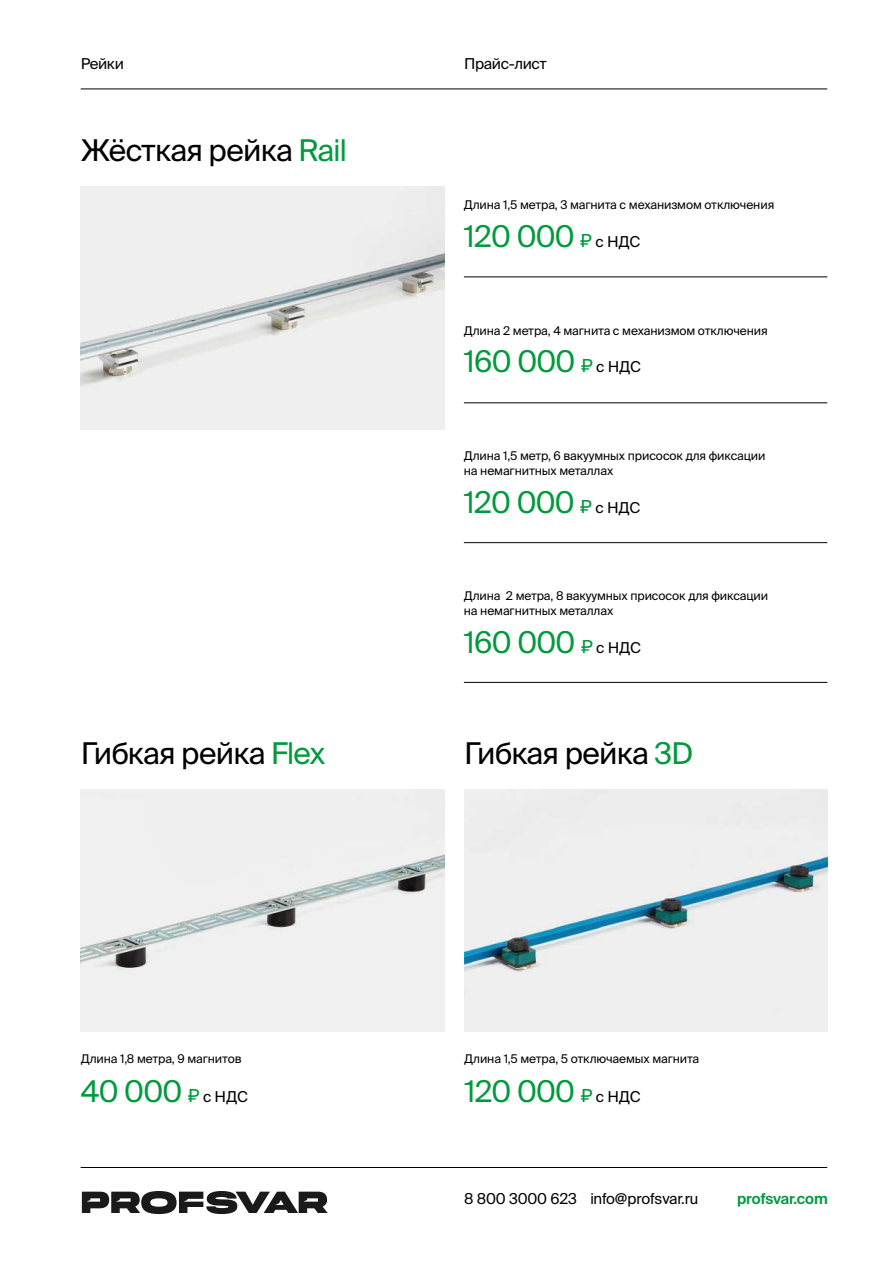
<style>
.page{position:relative;width:893px;height:1263px;background:#fff}
.page>*{position:absolute;margin:0;border:0;box-sizing:border-box;transform-origin:0 0}
.t1{font:30px "Suisse Intl";letter-spacing:-.025em;color:#009a3c}
.t2{font:30px "Suisse Intl";letter-spacing:-.025em;color:#000}
.t3{font:15px "Suisse Intl";letter-spacing:-.01em;color:#010101}
.t4{font:15px "Suisse Intl";letter-spacing:-.025em;color:#000}
.t5{font:600 15px "Suisse Intl";letter-spacing:-.01em;color:#009a3c}
.t6{font:12px/15px "Suisse Intl";letter-spacing:-.01em;color:#010101}
.s1{color:#009a3c}
.s2{font-size:18px}
.s3{font-size:15px;color:#010101}
</style>
<div class="page">
<img style="left:81px;top:187px;width:363px;height:242px">
<img style="left:81px;top:789px;width:363px;height:243px">
<img style="left:464px;top:789px;width:364px;height:243px">
<svg style="left:82px;top:1191px;width:246px;height:23px"></svg>
<hr style="left:464px;top:276px;width:363px;height:1px;background:#010101">
<hr style="left:464px;top:402px;width:363px;height:1px;background:#010101">
<hr style="left:464px;top:542px;width:363px;height:1px;background:#010101">
<hr style="left:464px;top:682px;width:363px;height:1px;background:#010101">
<hr style="left:81px;top:89px;width:746px;height:1px;background:#010101">
<hr style="left:81px;top:1167px;width:746px;height:1px;background:#010101">
<p class="t4" style="left:81px;top:55px;width:45px">Рейки</p>
<p class="t4" style="left:464px;top:55px;width:84px">Прайс-лист</p>
<h1 class="t2" style="left:81px;top:133px;width:268px">Жёсткая рейка <span class="s1">Rail</span></h1>
<h1 class="t2" style="left:81px;top:736px;width:246px">Гибкая рейка <span class="s1">Flex</span></h1>
<p class="t6" style="left:81px;top:1051px;width:162px">Длина 1,8 метра, 9 магнитов</p>
<h1 class="t1" style="left:81px;top:1074px;width:169px">40 000 <span class="s2">₽</span> <span class="s3">с НДС</span></h1>
<p class="t6" style="left:464px;top:197px;width:312px">Длина 1,5 метра, 3 магнита с механизмом отключения</p>
<h1 class="t1" style="left:464px;top:219px;width:178px">120 000 <span class="s2">₽</span> <span class="s3">с НДС</span></h1>
<p class="t6" style="left:464px;top:323px;width:305px">Длина 2 метра, 4 магнита с механизмом отключения</p>
<h1 class="t1" style="left:464px;top:344px;width:179px">160 000 <span class="s2">₽</span> <span class="s3">с НДС</span></h1>
<p class="t6" style="left:464px;top:449px;width:303px">Длина 1,5 метр, 6 вакуумных присосок для фиксации на немагнитных металлах</p>
<h1 class="t1" style="left:464px;top:485px;width:178px">120 000 <span class="s2">₽</span> <span class="s3">с НДС</span></h1>
<p class="t6" style="left:464px;top:588px;width:306px">Длина 2 метра, 8 вакуумных присосок для фиксации на немагнитных металлах</p>
<h1 class="t1" style="left:464px;top:625px;width:179px">160 000 <span class="s2">₽</span> <span class="s3">с НДС</span></h1>
<h1 class="t2" style="left:464px;top:736px;width:231px">Гибкая рейка <span class="s1">3D</span></h1>
<p class="t6" style="left:464px;top:1051px;width:237px">Длина 1,5 метра, 5 отключаемых магнита</p>
<h1 class="t1" style="left:464px;top:1074px;width:178px">120 000 <span class="s2">₽</span> <span class="s3">с НДС</span></h1>
<p class="t3" style="left:464px;top:1190px;width:236px">8 800 3000 623 info@profsvar.ru</p>
<p class="t5" style="left:737px;top:1190px;width:92px">profsvar.com</p>
</div>
